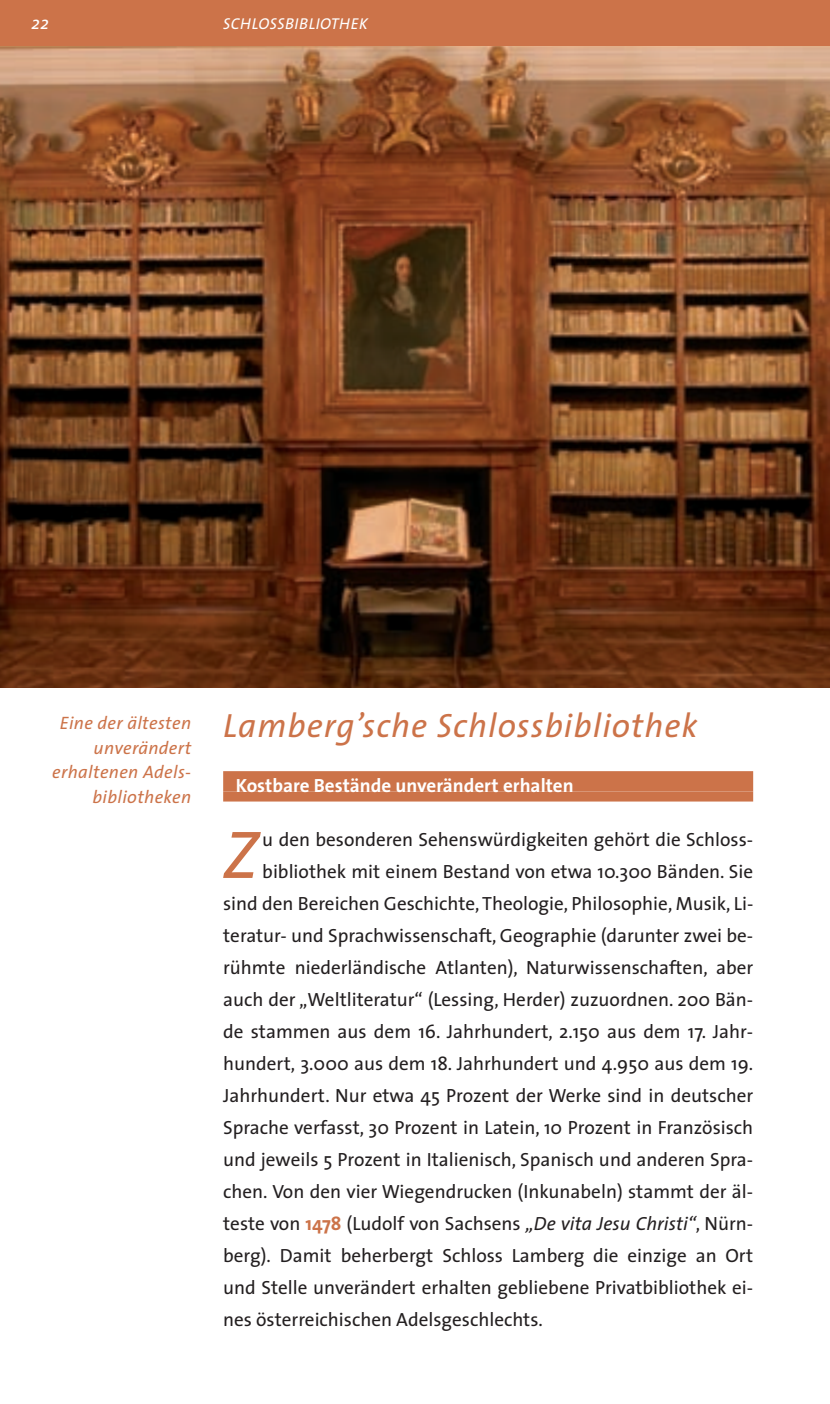
<style>
.page{position:relative;width:830px;height:1404px;background:#fff}
.page>*{position:absolute;margin:0;border:0;box-sizing:border-box;transform-origin:0 0}
.t1{font:italic 67.95px "The Sans";color:#cc7349}
.t2{font:italic 33.75px "The Sans";letter-spacing:.03em;color:#cc7349}
.t3{font:19.12px "The Sans";color:#231f20}
.t4{font:700 19.12px "The Sans";color:#fff}
.t5{font:italic 18px/24.8px "The Sans";letter-spacing:.02em;color:#cc7349;text-align:right}
.t6{font:italic 18px "The Sans";color:#fff}
.t7{font:italic 15.75px "The Sans";letter-spacing:.03em;color:#fff}
.s1{font-weight:700;color:#cc7349}
.s2{font-style:italic}
</style>
<div class="page">
<img style="left:0;top:46px;width:829px;height:641px">
<div style="left:0;top:0;width:829px;height:46px;background:#cc7349"></div>
<div style="left:223px;top:771px;width:529px;height:20px;background:#cc7349"></div>
<div style="left:223px;top:791px;width:529px;height:10px;background:#cc7349"></div>
<p class="t6" style="left:32px;top:16px;width:19px">22</p>
<p class="t7" style="left:223px;top:17px;width:146px">SCHLOSSBIBLIOTHEK</p>
<p class="t5" style="left:52px;top:712px;width:140px">Eine der ältesten unverändert<br>er haltenen Adels - bibliotheken</p>
<h2 class="t2" style="left:223px;top:712px;width:475px">Lamberg’sche Schlossbibliothek</h2>
<p class="t4" style="left:236px;top:778px;width:339px">Kostbare Bestände unverändert erhalten</p>
<h1 class="t1" style="left:223px;top:828px;width:37px">Z</h1>
<p class="t3" style="left:262px;top:832px;width:492px">u den besonderen Sehenswürdigkeiten gehört die Schloss -</p>
<p class="t3" style="left:262px;top:864px;width:492px">bibliothek mit einem Bestand von etwa 10.300 Bänden. Sie</p>
<p class="t3" style="left:223px;top:896px;width:531px">sind den Bereichen Geschichte, Theologie, Philosophie, Musik, Li-</p>
<p class="t3" style="left:223px;top:928px;width:531px">teratur- und Sprachwissenschaft, Geographie (darunter zwei be-</p>
<p class="t3" style="left:223px;top:960px;width:531px">rühmte niederländische Atlanten), Naturwissenschaften, aber</p>
<p class="t3" style="left:223px;top:992px;width:531px">auch der „Weltliteratur“ (Lessing, Herder) zuzuordnen. 200 Bän-</p>
<p class="t3" style="left:223px;top:1024px;width:531px">de stammen aus dem 16. Jahrhundert, 2.150 aus dem 17. Jahr-</p>
<p class="t3" style="left:223px;top:1056px;width:531px">hundert, 3.000 aus dem 18. Jahrhundert und 4.950 aus dem 19.</p>
<p class="t3" style="left:223px;top:1088px;width:531px">Jahrhundert. Nur etwa 45 Prozent der Werke sind in deutscher</p>
<p class="t3" style="left:223px;top:1120px;width:531px">Sprache verfasst, 30 Prozent in Latein, 10 Prozent in Französisch</p>
<p class="t3" style="left:223px;top:1152px;width:531px">und jeweils 5 Prozent in Italienisch, Spanisch und anderen Spra-</p>
<p class="t3" style="left:223px;top:1184px;width:531px">chen. Von den vier Wiegendrucken (Inkunabeln) stammt der äl-</p>
<p class="t3" style="left:223px;top:1216px;width:531px">teste von <span class="s1">1478</span> (Ludolf von Sachsens <span class="s2">„De vita Jesu Christi“</span>, Nürn-</p>
<p class="t3" style="left:223px;top:1248px;width:531px">berg). Damit beherbergt Schloss Lamberg die einzige an Ort</p>
<p class="t3" style="left:223px;top:1280px;width:531px">und Stelle unverändert erhalten gebliebene Privatbibliothek ei-</p>
<p class="t3" style="left:223px;top:1312px;width:321px">nes österreichischen Adelsgeschlechts.</p>
</div>
